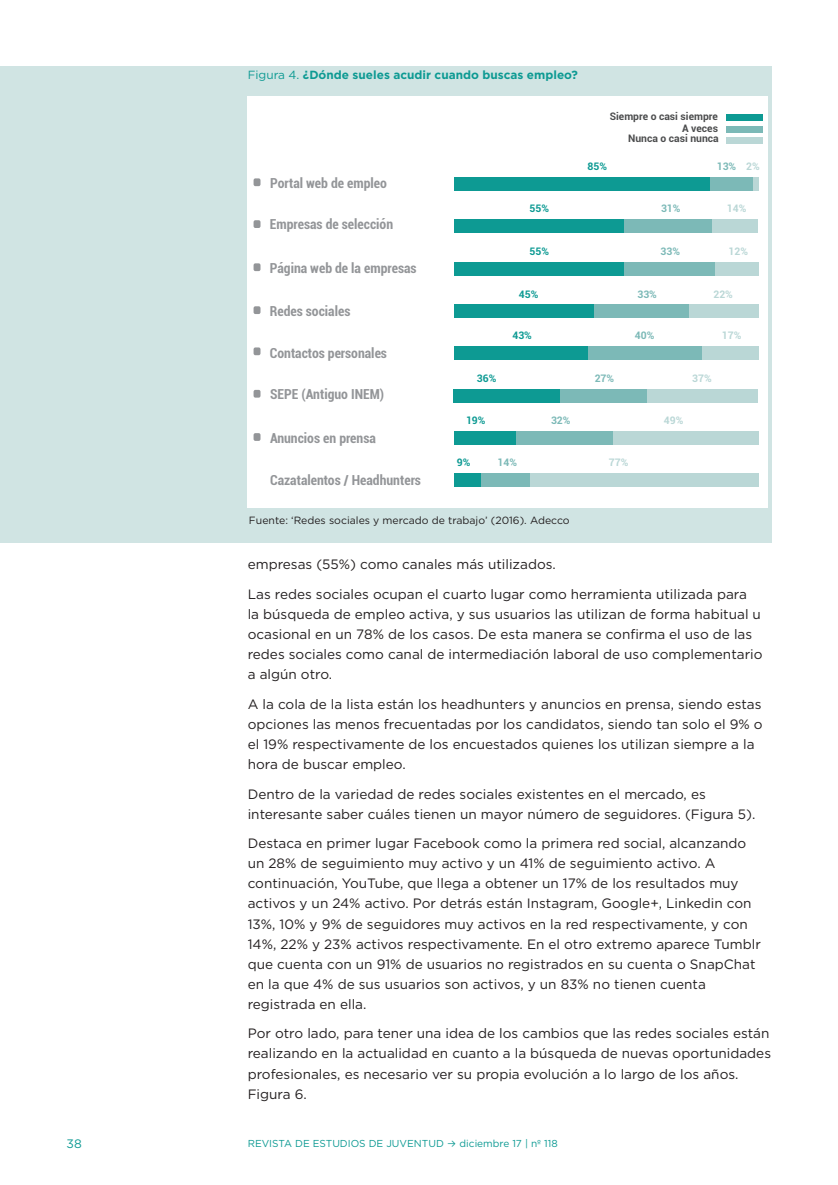
<style>
.page{position:relative;width:838px;height:1185px;background:#fff}
.page>*{position:absolute;margin:0;border:0;box-sizing:border-box;transform-origin:0 0}
.t1{font:700 condensed 13.83px "Roboto";color:#939598}
.t2{font:13.65px/19.9px "Gotham";color:#231f20}
.t3{font:12.25px "Gotham";color:#0d9a93}
.t4{font:700 11.9px "Gotham";color:#0d9a93}
.t5{font:10.5px "Gotham";color:#231f20}
.t6{font:700 10.33px/11.5px "Roboto";color:#4b4c4d;text-align:right}
.t7{font:700 10.33px "Roboto";color:#7cb9b7}
.t8{font:700 10.33px "Roboto";color:#0d9a93}
.t9{font:700 10.33px "Roboto";color:#bad7d6}
.t10{font:10.15px "Gotham";color:#0d9a93}
.s1{font-weight:400}
.s2{color:#bad7d6}
.s3{font-family:"Bryant";font-weight:500;font-size:10.5px}
</style>
<div class="page">
<div style="left:0;top:67px;width:771px;height:476px;background:#d0e4e3"></div>
<div style="left:248px;top:96px;width:519px;height:412px;background:#fff"></div>
<div style="left:454px;top:262px;width:304px;height:13px;background:#bad7d6"></div>
<div style="left:711px;top:220px;width:47px;height:13px;background:#bad7d6"></div>
<div style="left:454px;top:262px;width:260px;height:13px;background:#7cb9b7"></div>
<div style="left:676px;top:178px;width:76px;height:13px;background:#7cb9b7"></div>
<div style="left:454px;top:220px;width:257px;height:13px;background:#7cb9b7"></div>
<div style="left:454px;top:262px;width:169px;height:13px;background:#0d9a93"></div>
<div style="left:454px;top:178px;width:255px;height:13px;background:#0d9a93"></div>
<div style="left:454px;top:220px;width:169px;height:13px;background:#0d9a93"></div>
<div style="left:454px;top:305px;width:304px;height:13px;background:#bad7d6"></div>
<div style="left:454px;top:347px;width:304px;height:13px;background:#bad7d6"></div>
<div style="left:454px;top:305px;width:234px;height:13px;background:#7cb9b7"></div>
<div style="left:454px;top:347px;width:247px;height:13px;background:#7cb9b7"></div>
<div style="left:454px;top:305px;width:139px;height:13px;background:#0d9a93"></div>
<div style="left:454px;top:347px;width:134px;height:13px;background:#0d9a93"></div>
<div style="left:726px;top:115px;width:37px;height:6px;background:#0d9a93"></div>
<div style="left:726px;top:126px;width:37px;height:6px;background:#7cb9b7"></div>
<div style="left:726px;top:137px;width:37px;height:6px;background:#bad7d6"></div>
<div style="left:253px;top:178px;width:7px;height:8px;background:#939598;border-radius:2px"></div>
<div style="left:253px;top:220px;width:7px;height:8px;background:#939598;border-radius:2px"></div>
<div style="left:253px;top:263px;width:7px;height:8px;background:#939598;border-radius:2px"></div>
<div style="left:253px;top:306px;width:7px;height:8px;background:#939598;border-radius:2px"></div>
<div style="left:253px;top:347px;width:7px;height:8px;background:#939598;border-radius:2px"></div>
<div style="left:253px;top:390px;width:7px;height:8px;background:#939598;border-radius:2px"></div>
<div style="left:253px;top:433px;width:7px;height:8px;background:#939598;border-radius:2px"></div>
<div style="left:454px;top:431px;width:304px;height:13px;background:#bad7d6"></div>
<div style="left:454px;top:473px;width:304px;height:13px;background:#bad7d6"></div>
<div style="left:454px;top:431px;width:159px;height:13px;background:#7cb9b7"></div>
<div style="left:454px;top:473px;width:75px;height:13px;background:#7cb9b7"></div>
<div style="left:454px;top:431px;width:61px;height:13px;background:#0d9a93"></div>
<div style="left:454px;top:473px;width:26px;height:13px;background:#0d9a93"></div>
<div style="left:453px;top:389px;width:304px;height:13px;background:#bad7d6"></div>
<div style="left:453px;top:389px;width:194px;height:13px;background:#7cb9b7"></div>
<div style="left:453px;top:389px;width:106px;height:13px;background:#0d9a93"></div>
<p class="t4" style="left:248px;top:67px;width:331px"><span class="s1">Figura 4.</span> ¿Dónde sueles acudir cuando buscas empleo?</p>
<p class="t1" style="left:270px;top:173px;width:118px">Portal web de empleo</p>
<p class="t6" style="left:609px;top:110px;width:110px">Siempre o casi siempre<br>A veces</p>
<p class="t6" style="left:628px;top:132px;width:92px">Nunca o casi nunca</p>
<p class="t8" style="left:587px;top:159px;width:21px">85%</p>
<p class="t7" style="left:716px;top:159px;width:45px">13% <span class="s2">2%</span></p>
<p class="t1" style="left:270px;top:214px;width:125px">Empresas de selección</p>
<p class="t1" style="left:270px;top:258px;width:148px">Página web de la empresas</p>
<p class="t1" style="left:270px;top:301px;width:82px">Redes sociales</p>
<p class="t1" style="left:270px;top:343px;width:119px">Contactos personales</p>
<p class="t1" style="left:270px;top:385px;width:116px">SEPE (Antiguo INEM)</p>
<p class="t1" style="left:270px;top:428px;width:107px">Anuncios en prensa</p>
<p class="t1" style="left:270px;top:470px;width:152px">Cazatalentos / Headhunters</p>
<p class="t8" style="left:529px;top:201px;width:21px">55%</p>
<p class="t8" style="left:529px;top:244px;width:21px">55%</p>
<p class="t8" style="left:519px;top:287px;width:21px">45%</p>
<p class="t8" style="left:512px;top:328px;width:21px">43%</p>
<p class="t8" style="left:477px;top:371px;width:21px">36%</p>
<p class="t7" style="left:594px;top:371px;width:21px">27%</p>
<p class="t7" style="left:661px;top:201px;width:21px">31%</p>
<p class="t9" style="left:726px;top:201px;width:21px">14%</p>
<p class="t7" style="left:660px;top:244px;width:21px">33%</p>
<p class="t9" style="left:728px;top:244px;width:21px">12%</p>
<p class="t7" style="left:637px;top:287px;width:21px">33%</p>
<p class="t9" style="left:713px;top:287px;width:21px">22%</p>
<p class="t7" style="left:635px;top:328px;width:21px">40%</p>
<p class="t9" style="left:721px;top:328px;width:21px">17%</p>
<p class="t9" style="left:692px;top:371px;width:21px">37%</p>
<p class="t8" style="left:466px;top:413px;width:21px">19%</p>
<p class="t8" style="left:457px;top:455px;width:15px">9%</p>
<p class="t7" style="left:551px;top:413px;width:21px">32%</p>
<p class="t9" style="left:663px;top:413px;width:21px">49%</p>
<p class="t7" style="left:497px;top:455px;width:21px">14%</p>
<p class="t9" style="left:609px;top:455px;width:21px">77%</p>
<p class="t5" style="left:249px;top:513px;width:322px">Fuente: ‘Redes sociales y mercado de trabajo’ (2016). Adecco</p>
<p class="t2" style="left:248px;top:548px;width:500px;line-height:29.9px">empresas (55%) como canales más utilizados.<br>Las redes sociales ocupan el cuarto lugar como herramienta utilizada para</p>
<p class="t2" style="left:248px;top:603px;width:516px">la búsqueda de empleo activa, y sus usuarios las utilizan de forma habitual u ocasional en un 78% de los casos. De esta manera se confirma el uso de las redes sociales como canal de intermediación laboral de uso complementario a algún otro.</p>
<p class="t2" style="left:248px;top:693px;width:516px">A la cola de la lista están los headhunters y anuncios en prensa, siendo estas opciones las menos frecuentadas por los candidatos, siendo tan solo el 9% o el 19% respectivamente de los encuestados quienes los utilizan siempre a la hora de buscar empleo.</p>
<p class="t2" style="left:248px;top:783px;width:509px">Dentro de la variedad de redes sociales existentes en el mercado, es interesante saber cuáles tienen un mayor número de seguidores. (Figura 5).</p>
<p class="t2" style="left:248px;top:833px;width:514px">Destaca en primer lugar Facebook como la primera red social, alcanzando un 28% de seguimiento muy activo y un 41% de seguimiento activo. A continuación, YouTube, que llega a obtener un 17% de los resultados muy activos y un 24% activo. Por detrás están Instagram, Google+, Linkedin con 13%, 10% y 9% de seguidores muy activos en la red respectivamente, y con 14%, 22% y 23% activos respectivamente. En el otro extremo aparece Tumblr que cuenta con un 91% de usuarios no registrados en su cuenta o SnapChat en la que 4% de sus usuarios son activos, y un 83% no tienen cuenta registrada en ella.</p>
<p class="t2" style="left:248px;top:1023px;width:525px">Por otro lado, para tener una idea de los cambios que las redes sociales están realizando en la actualidad en cuanto a la búsqueda de nuevas oportunidades profesionales, es necesario ver su propia evolución a lo largo de los años.<br>Figura 6.</p>
<p class="t3" style="left:67px;top:1136px;width:17px">38</p>
<p class="t10" style="left:248px;top:1137px;width:311px">REVISTA DE ESTUDIOS DE JUVENTUD <span class="s3">≥</span> diciembre 17 | nº 118</p>
</div>
